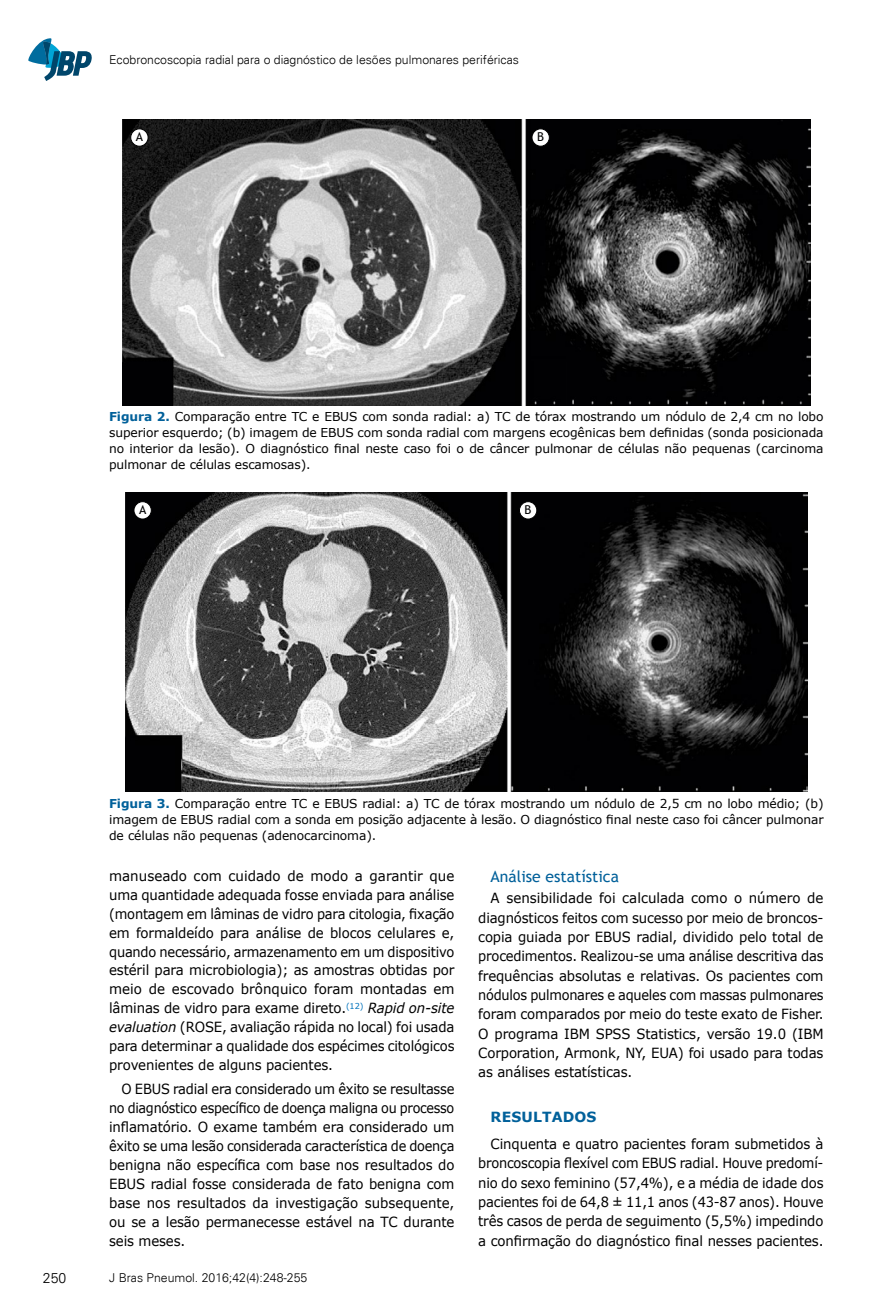
<style>
.page{position:relative;width:893px;height:1315px;background:#fff}
.page>*{position:absolute;margin:0;border:0;box-sizing:border-box;transform-origin:0 0}
.t1{font:15.75px "Trebuchet MS";color:#01609a}
.t2{font:14px/18.9px "Verdana";letter-spacing:-.01em;color:#000;text-align:justify;scale:.96 1}
.t3{font:14px/18.9px "Verdana";letter-spacing:-.01em;color:#000;text-align:justify;scale:.93 1}
.t4{font:14px/19.2px "Verdana";letter-spacing:-.01em;color:#000;text-align:justify;scale:.95 1}
.t5{font:700 14px "Verdana";letter-spacing:.01em;color:#01609a}
.t6{font:300 14px "Univers";color:#000}
.t7{font:12.25px/15.8px "Verdana";letter-spacing:-.01em;color:#000;text-align:justify}
.t8{font:300 12.25px "Univers";color:#000}
.t9{font:12.25px "Trebuchet MS";color:#000}
.s1{font-weight:700;color:#01609a}
.s2{font-style:italic}
</style>
<div class="page">
<svg style="left:28px;top:38px;width:64px;height:43px"></svg>
<img style="left:122px;top:119px;width:688px;height:286px">
<div style="left:131px;top:129px;width:17px;height:17px;background:#fff;border-radius:50%"></div>
<div style="left:130px;top:128px;width:19px;height:19px;border:1px solid #000;border-radius:50%"></div>
<div style="left:532px;top:129px;width:17px;height:17px;background:#fff;border-radius:50%"></div>
<div style="left:532px;top:128px;width:18px;height:19px;border:1px solid #000;border-radius:50%"></div>
<img style="left:125px;top:493px;width:682px;height:298px">
<div style="left:134px;top:502px;width:17px;height:17px;background:#fff;border-radius:50%"></div>
<div style="left:134px;top:501px;width:18px;height:18px;border:1px solid #000;border-radius:50%"></div>
<div style="left:519px;top:502px;width:18px;height:17px;background:#fff;border-radius:50%"></div>
<div style="left:519px;top:501px;width:18px;height:18px;border:1px solid #000;border-radius:50%"></div>
<p class="t8" style="left:109px;top:52px;width:411px">Ecobroncoscopia radial para o diagnóstico de lesões pulmonares periféricas</p>
<p class="t9" style="left:136px;top:130px;width:9px">A</p>
<p class="t9" style="left:537px;top:130px;width:8px">B</p>
<p class="t7" style="left:109px;top:409px;width:716px"><span class="s1">Figura 2.</span> Comparação entre TC e EBUS com sonda radial: a) TC de tórax mostrando um nódulo de 2,4 cm no lobo superior esquerdo; (b) imagem de EBUS com sonda radial com margens ecogênicas bem definidas (sonda posicionada no interior da lesão). O diagnóstico final neste caso foi o de câncer pulmonar de células não pequenas (carcinoma pulmonar de células escamosas).</p>
<p class="t9" style="left:139px;top:502px;width:9px">A</p>
<p class="t9" style="left:524px;top:502px;width:8px">B</p>
<p class="t7" style="left:109px;top:796px;width:716px"><span class="s1">Figura 3.</span> Comparação entre TC e EBUS radial: a) TC de tórax mostrando um nódulo de 2,5 cm no lobo médio; (b) imagem de EBUS radial com a sonda em posição adjacente à lesão. O diagnóstico final neste caso foi câncer pulmonar de células não pequenas (adenocarcinoma).</p>
<p class="t2" style="left:109px;top:866px;width:361px">manuseado com cuidado de modo a garantir que uma quantidade adequada fosse enviada para análise (montagem em lâminas de vidro para citologia, fixação em formaldeído para análise de blocos celulares e, quando necessário, armazenamento em um dispositivo estéril para microbiologia); as amostras obtidas por meio de escovado brônquico foram montadas em lâminas de vidro para exame direto.<sup>(12)</sup> <span class="s2">Rapid on-site evaluation</span> (ROSE, avaliação rápida no local) foi usada para determinar a qualidade dos espécimes citológicos provenientes de alguns pacientes.</p>
<p class="t3" style="left:109px;top:1079px;width:373px;text-indent:12px">O EBUS radial era considerado um êxito se resultasse no diagnóstico específico de doença maligna ou processo inflamatório. O exame também era considerado um êxito se uma lesão considerada característica de doença benigna não específica com base nos resultados do EBUS radial fosse considerada de fato benigna com base nos resultados da investigação subsequente, ou se a lesão permanecesse estável na TC durante seis meses.</p>
<p class="t6" style="left:43px;top:1269px;width:25px">250</p>
<p class="t8" style="left:109px;top:1270px;width:200px">J Bras Pneumol. 2016;42(4):248-255</p>
<p class="t1" style="left:491px;top:867px;width:130px">Análise estatística</p>
<p class="t2" style="left:478px;top:888px;width:361px;text-indent:12px">A sensibilidade foi calculada como o número de diagnósticos feitos com sucesso por meio de broncos&shy;copia guiada por EBUS radial, dividido pelo total de procedimentos. Realizou-se uma análise descritiva das frequências absolutas e relativas. Os pacientes com nódulos pulmonares e aqueles com massas pulmonares foram comparados por meio do teste exato de Fisher.<br>O programa IBM SPSS Statistics, versão 19.0 (IBM Corporation, Armonk, NY, EUA) foi usado para todas as análises estatísticas.</p>
<p class="t5" style="left:491px;top:1107px;width:107px">RESULTADOS</p>
<p class="t4" style="left:478px;top:1134px;width:365px;text-indent:12px">Cinquenta e quatro pacientes foram submetidos à broncoscopia flexível com EBUS radial. Houve predomí&shy;nio do sexo feminino (57,4%), e a média de idade dos pacientes foi de 64,8 ± 11,1 anos (43-87 anos). Houve três casos de perda de seguimento (5,5%) impedindo a confirmação do diagnóstico final nesses pacientes.</p>
</div>
